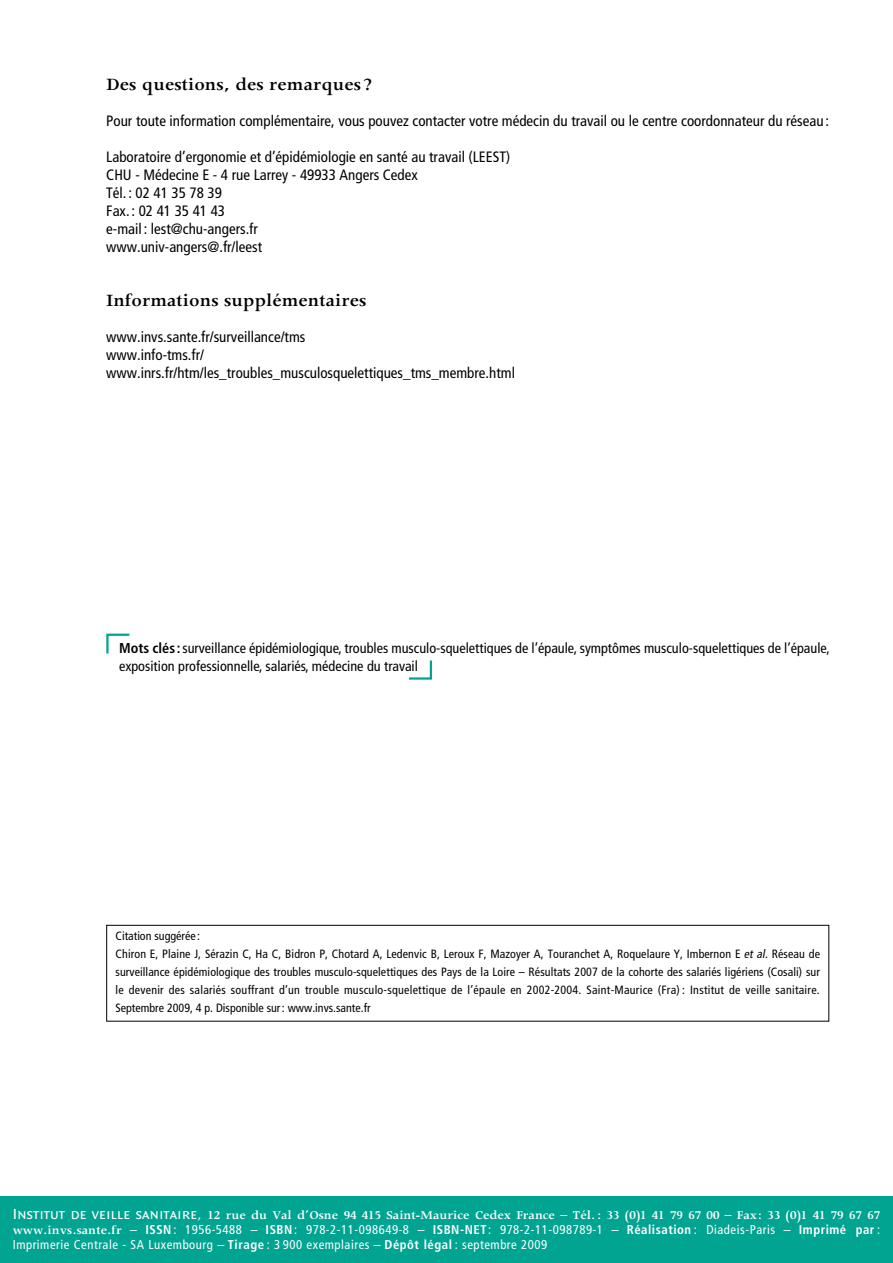
<style>
.page{position:relative;width:893px;height:1263px;background:#fff}
.page>*{position:absolute;margin:0;border:0;box-sizing:border-box;transform-origin:0 0}
.t1{font:600 19.5px "Apollo";color:#000}
.t2{font:condensed 15px/18px "Frutiger LT Std";color:#000}
.t3{font:condensed 14.25px/18px "Frutiger LT Std";color:#000}
.t4{font:600 13.5px "Apollo";letter-spacing:-.005em;color:#fff}
.t5{font:condensed 12.75px/15px "Frutiger LT Std";letter-spacing:.04em;color:#fff}
.t6{font:condensed 12px/18px "Frutiger LT Std";letter-spacing:.01em;color:#000}
.s1{font-weight:700}
.s2{font-style:italic}
.s3{font-family:"Quadraat Sans Caps";font-weight:400;font-size:15.75px}
.s4{font-weight:400;font-size:15px}
.s5{font-family:"Apollo";font-weight:600;font-stretch:normal;font-size:13.5px}
</style>
<div class="page">
<div style="left:0;top:1197px;width:893px;height:66px;background:#00a491"></div>
<div style="left:106px;top:925px;width:723px;height:96px;border:1px solid #000"></div>
<svg style="left:106px;top:633px;width:24px;height:21px"></svg>
<svg style="left:408px;top:660px;width:24px;height:20px"></svg>
<h1 class="t1" style="left:106px;top:74px;width:267px">Des questions, des remarques ?</h1>
<p class="t2" style="left:106px;top:112px;width:724px">Pour toute information complémentaire, vous pouvez contacter votre médecin du travail ou le centre coordonnateur du réseau :</p>
<p class="t2" style="left:106px;top:148px;width:405px">Laboratoire d’ergonomie et d’épidémiologie en santé au travail (LEEST)<br>CHU - Médecine E - 4 rue Larrey - 49933 Angers Cedex<br>Tél. : 02 41 35 78 39<br>Fax. : 02 41 35 41 43<br>e-mail : lest@chu-angers.fr<br>www.univ-angers@.fr/leest</p>
<h1 class="t1" style="left:106px;top:290px;width:262px">Informations supplémentaires</h1>
<p class="t2" style="left:106px;top:328px;width:410px">www.invs.sante.fr/surveillance/tms<br>www.info-tms.fr/ www.inrs.fr/htm/les_troubles_musculosquelettiques_tms_membre.html</p>
<p class="t3" style="left:119px;top:639px;width:712px"><span class="s1">Mots clés :</span>surveillance épidémiologique, troubles musculo-squelettiques de l’épaule, symptômes musculo-squelettiques de l’épaule, exposition professionnelle, salariés, médecine du travail</p>
<p class="t6" style="left:116px;top:927px;width:706px">Citation suggérée :<br>Chiron E, Plaine J, Sérazin C, Ha C, Bidron P, Chotard A, Ledenvic B, Leroux F, Mazoyer A, Touranchet A, Roquelaure Y, Imbernon E <span class="s2">et al</span>. Réseau de surveillance épidémiologique des troubles musculo-squelettiques des Pays de la Loire – Résultats 2007 de la cohorte des salariés ligériens (Cosali) sur le devenir des salariés souffrant d’un trouble musculo-squelettique de l’épaule en 2002-2004. Saint-Maurice (Fra) : Institut de veille sanitaire.<br>Septembre 2009, 4 p. Disponible sur : www.invs.sante.fr</p>
<p class="t4" style="left:13px;top:1207px;width:869px"><span class="s3">Institut de veille sanitaire</span><span class="s4">,</span> 12 rue du Val d’Osne 94 415 Saint-Maurice Cedex France – Tél.: 33 (0)1 41 79 67 00 – Fax: 33 (0)1 41 79 67 67</p>
<p class="t5" style="left:13px;top:1222px;width:869px"><span class="s5">www.invs.sante.fr –</span> <span class="s1">ISSN</span>: 1956-5488 <span class="s5">–</span> <span class="s1">ISBN</span>: 978-2-11-098649-8 <span class="s5">–</span> <span class="s1">ISBN-NET</span>: 978-2-11-098789-1 <span class="s5">–</span> <span class="s1">Réalisation</span> : Diadeis-Paris <span class="s5">–</span> <span class="s1">Imprimé par</span> :<br>Imprimerie Centrale - SA Luxembourg <span class="s5">–</span> <span class="s1">Tirage</span> : 3 900 exemplaires <span class="s5">–</span> <span class="s1">Dépôt légal</span> : septembre 2009</p>
</div>
